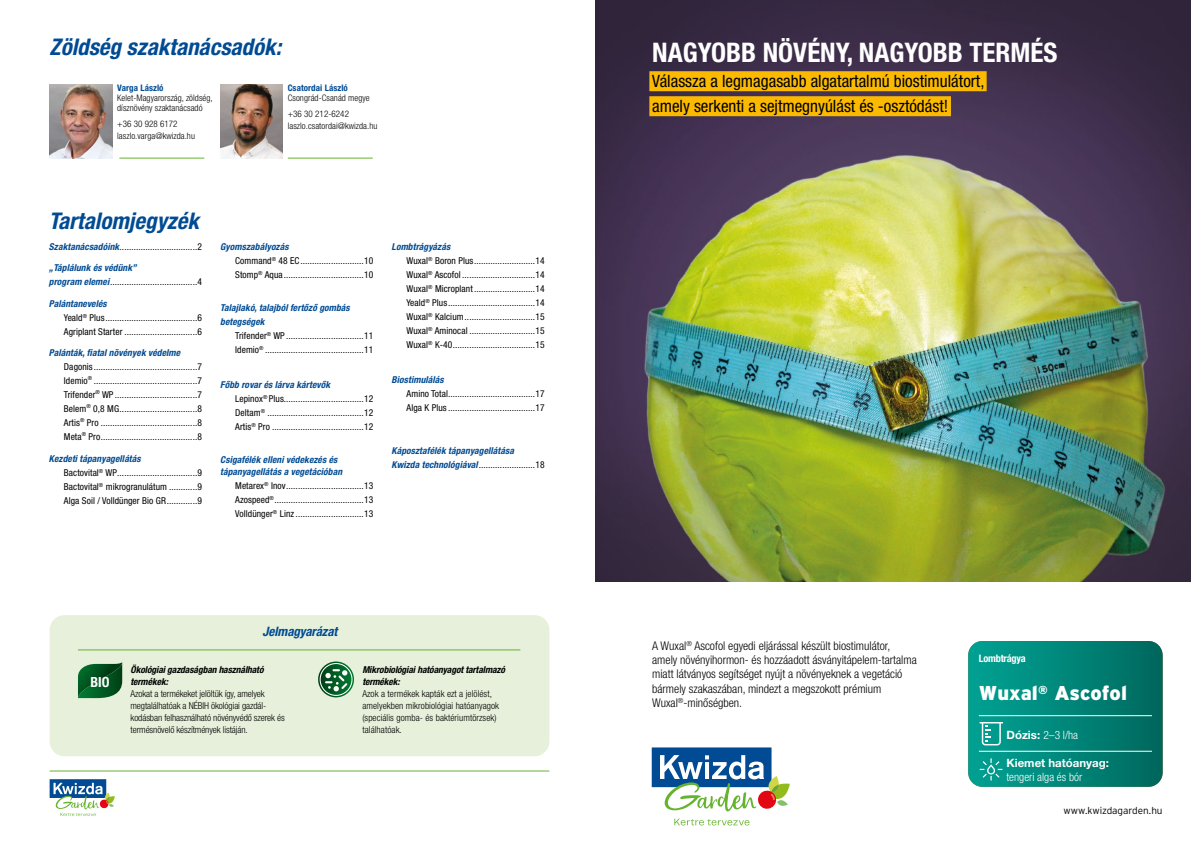
<style>
.page{position:relative;width:1191px;height:842px;background:#fff}
.page>*{position:absolute;margin:0;border:0;box-sizing:border-box;transform-origin:0 0}
.t1{font:700 condensed 27px "Helvetica Neue LT Pro";color:#fff}
.t2{font:italic 700 condensed 23px "Helvetica Neue LT Pro";color:#004b93}
.t3{font:900 20px "Interstatehun";color:#fff}
.t4{font:condensed 17px/25px "Helvetica Neue LT Pro";color:#000}
.t5{font:700 condensed 14px "Helvetica Neue LT Pro";color:#fff}
.t6{font:italic 700 condensed 13px "Helvetica Neue LT Pro";letter-spacing:-.005em;color:#004b93}
.t7{font:300 condensed 12px/14.4px "Helvetica Neue LT Pro";color:#000}
.t8{font:300 condensed 11.5px "Helvetica Neue LT Pro";color:#fff}
.t9{font:700 11.5px "Helvetica Neue LT Pro";color:#fff}
.t10{font:700 condensed 10.3px "Helvetica Neue LT Pro";letter-spacing:-.02em;color:#fff}
.t11{font:300 10px "Interstatehun";letter-spacing:-.005em;color:#000}
.t12{font:10px "Helvetica Neue LT Pro";letter-spacing:.005em;color:#000}
.t13{font:condensed 9.5px/14px "Helvetica Neue LT Pro";letter-spacing:.01em;color:#000}
.t14{font:italic 700 condensed 9.5px/14px "Helvetica Neue LT Pro";letter-spacing:.01em;color:#004b93}
.t15{font:300 condensed 9.5px/12px "Helvetica Neue LT Pro";letter-spacing:-.01em;color:#000}
.t16{font:300 condensed 9.5px/12px "Helvetica Neue LT Pro";letter-spacing:.01em;color:#000}
.t17{font:italic 700 condensed 9.5px/12px "Helvetica Neue LT Pro";letter-spacing:-.01em;color:#000}
.t18{font:300 condensed 9px/15.7px "Helvetica Neue LT Pro";letter-spacing:.01em;color:#000}
.t19{font:700 condensed 9px "Helvetica Neue LT Pro";letter-spacing:.01em;color:#004b93}
.s1{font-weight:400;font-style:normal;color:#000}
.s2{font-weight:700;font-style:italic;color:#004b93}
.s3{font-weight:700;font-stretch:normal}
</style>
<div class="page">
<div style="left:50px;top:615px;width:499px;height:141px;background:#e6f0da;border-radius:15px"></div>
<svg style="left:78px;top:662px;width:44px;height:36px;background:#1d6938"></svg>
<svg style="left:318px;top:661px;width:36px;height:36px"></svg>
<svg style="left:325px;top:669px;width:22px;height:22px"></svg>
<div style="left:320px;top:663px;width:32px;height:33px;border:1px solid #fff;border-radius:50%"></div>
<hr style="left:78px;top:650px;width:442px;height:1px;background:#65b32e">
<svg style="left:50px;top:779px;width:65px;height:37px"></svg>
<hr style="left:50px;top:771px;width:499px;height:1px;background:#65b32e">
<img style="left:595px;top:0;width:596px;height:581px">
<div style="left:649px;top:71px;width:337px;height:20px;background:#fbba00"></div>
<div style="left:649px;top:96px;width:302px;height:20px;background:#fbba00"></div>
<svg style="left:968px;top:641px;width:194px;height:146px;background:#06887c"></svg>
<svg style="left:651px;top:747px;width:138px;height:65px"></svg>
<svg style="left:674px;top:818px;width:75px;height:7px"></svg>
<hr style="left:119px;top:158px;width:85px;height:1px;background:#65b32e">
<hr style="left:288px;top:158px;width:85px;height:1px;background:#65b32e">
<img style="left:220px;top:85px;width:62px;height:74px">
<img style="left:50px;top:85px;width:62px;height:74px">
<h2 class="t2" style="left:50px;top:33px;width:233px">Zöldség szaktanácsadók:</h2>
<p class="t19" style="left:117px;top:83px;width:48px">Varga László</p>
<p class="t18" style="left:117px;top:93px;width:97px;line-height:10px">Kelet-Magyarország, zöldség, dísznövény szaktanácsadó</p>
<p class="t18" style="left:117px;top:118px;width:79px;line-height:12px">+36 30 928 6172 laszlo.varga@kwizda.hu</p>
<p class="t19" style="left:288px;top:83px;width:62px">Csatordai László</p>
<p class="t18" style="left:288px;top:90px;width:83px">Csongrád-Csanád megye +36 30 212-6242</p>
<p class="t18" style="left:288px;top:118px;width:91px">laszlo.csatordai@kwizda.hu</p>
<h2 class="t2" style="left:49px;top:207px;width:151px">Tartalomjegyzék</h2>
<p class="t14" style="left:49px;top:236px;width:155px;line-height:20.5px">Szaktanácsadóink<span class="s1">.................................2 </span>„Táplálunk és védünk”</p>
<p class="t13" style="left:49px;top:274px;width:155px"><span class="s2">program elemei</span>.....................................4</p>
<p class="t13" style="left:64px;top:297px;width:140px;text-indent:-15px"><span class="s2">Palántanevelés<br></span>Yeald<sup>®</sup> Plus.......................................6<br>Agriplant Starter ...............................6</p>
<p class="t14" style="left:49px;top:345px;width:133px">Palánták, fiatal növények védelme</p>
<p class="t13" style="left:64px;top:359px;width:140px;text-align:justify">Dagonis............................................7<br>Idemio<sup>®</sup> ............................................7<br>Trifender<sup>®</sup> WP ...................................7<br>Belem<sup>®</sup> 0,8 MG.................................8<br>Artis<sup>®</sup> Pro .........................................8<br>Meta<sup>®</sup> Pro.........................................8</p>
<p class="t13" style="left:64px;top:452px;width:140px;text-indent:-15px"><span class="s2">Kezdeti tápanyagellátás<br></span>Bactovital<sup>®</sup> WP..................................9<br>Bactovital<sup>®</sup> mikrogranulátum ............9<br>Alga Soil / Volldünger Bio GR.............9</p>
<p class="t13" style="left:235px;top:240px;width:140px;text-indent:-15px"><span class="s2">Gyomszabályozás<br></span>Command<sup>®</sup> 48 EC...........................10<br>Stomp<sup>®</sup> Aqua..................................10</p>
<p class="t14" style="left:220px;top:301px;width:131px">Talajlakó, talajból fertőző gombás betegségek</p>
<p class="t13" style="left:235px;top:329px;width:140px">Trifender<sup>®</sup> WP .................................11<br>Idemio<sup>®</sup> ..........................................11</p>
<p class="t13" style="left:235px;top:378px;width:140px;text-indent:-15px"><span class="s2">Főbb rovar és lárva kártevők<br></span>Lepinox<sup>®</sup> Plus..................................12<br>Deltam<sup>®</sup> .........................................12<br>Artis<sup>®</sup> Pro .......................................12</p>
<p class="t14" style="left:220px;top:454px;width:123px;line-height:12px">Csigafélék elleni védekezés és tápanyagellátás a vegetációban</p>
<p class="t13" style="left:235px;top:478px;width:140px;text-align:justify">Metarex<sup>®</sup> Inov.................................13<br>Azospeed<sup>®</sup>......................................13<br>Volldünger<sup>®</sup> Linz.............................13</p>
<p class="t13" style="left:406px;top:240px;width:140px;text-indent:-15px"><span class="s2">Lombtrágyázás<br></span>Wuxal<sup>®</sup> Boron Plus..........................14<br>Wuxal<sup>®</sup> Ascofol ...............................14<br>Wuxal<sup>®</sup> Microplant..........................14<br>Yeald<sup>®</sup> Plus.....................................14<br>Wuxal<sup>®</sup> Kalcium..............................15<br>Wuxal<sup>®</sup> Aminocal ............................15<br>Wuxal<sup>®</sup> K-40...................................15</p>
<p class="t14" style="left:391px;top:373px;width:54px">Biostimulálás</p>
<p class="t13" style="left:406px;top:387px;width:140px">Amino Total.....................................17<br>Alga K Plus .....................................17</p>
<p class="t14" style="left:391px;top:444px;width:155px">Káposztafélék tápanyagellátása<br>Kwizda technológiával<span class="s1">........................18</span></p>
<h3 class="t6" style="left:262px;top:624px;width:76px">Jelmagyarázat</h3>
<h3 class="t5" style="left:90px;top:673px;width:21px">BIO</h3>
<p class="t17" style="left:131px;top:663px;width:134px">Ökológiai gazdaságban használható termékek:</p>
<p class="t15" style="left:131px;top:687px;width:156px">Azokat a termékeket jelöltük így, amelyek megtalálhatóak a NÉBIH ökológiai gazdál&shy;kodásban felhasználható növényvédő szerek és termésnövelő készítmények listáján.</p>
<p class="t17" style="left:362px;top:663px;width:144px">Mikrobiológiai hatóanyagot tartalmazó termékek:</p>
<p class="t16" style="left:362px;top:687px;width:138px">Azok a termékek kapták ezt a jelölést, amelyekben mikrobiológiai hatóanyagok (speciális gomba- és baktériumtörzsek) találhatóak.</p>
<h1 class="t1" style="left:652px;top:36px;width:407px">NAGYOBB NÖVÉNY, NAGYOBB TERMÉS</h1>
<h3 class="t4" style="left:652px;top:68px;width:334px">Válassza a legmagasabb algatartalmú biostimulátort, amely serkenti a sejtmegnyúlást és -osztódást!</h3>
<p class="t7" style="left:652px;top:638px;width:266px">A Wuxal<sup>®</sup> Ascofol egyedi eljárással készült biostimulátor, amely növényihormon- és hozzáadott ásványitápelem-tartalma miatt látványos segítséget nyújt a növényeknek a vegetáció bármely szakaszában, mindezt a megszokott prémium Wuxal<sup>®</sup>-minőségben.</p>
<p class="t10" style="left:979px;top:652px;width:48px">Lombtrágya</p>
<h3 class="t3" style="left:979px;top:682px;width:150px">Wuxal<sup>®</sup> Ascofol</h3>
<p class="t8" style="left:1006px;top:729px;width:73px"><span class="s3">Dózis:</span> 2–3 l/ha</p>
<p class="t9" style="left:1006px;top:756px;width:104px">Kiemet hatóanyag:</p>
<p class="t8" style="left:1006px;top:770px;width:77px">tengeri alga és bór</p>
<p class="t11" style="left:1063px;top:804px;width:101px">www.kwizdagarden.hu</p>
<p class="t12" style="left:1099px;top:804px;width:50px">ww.kwizda</p>
</div>
